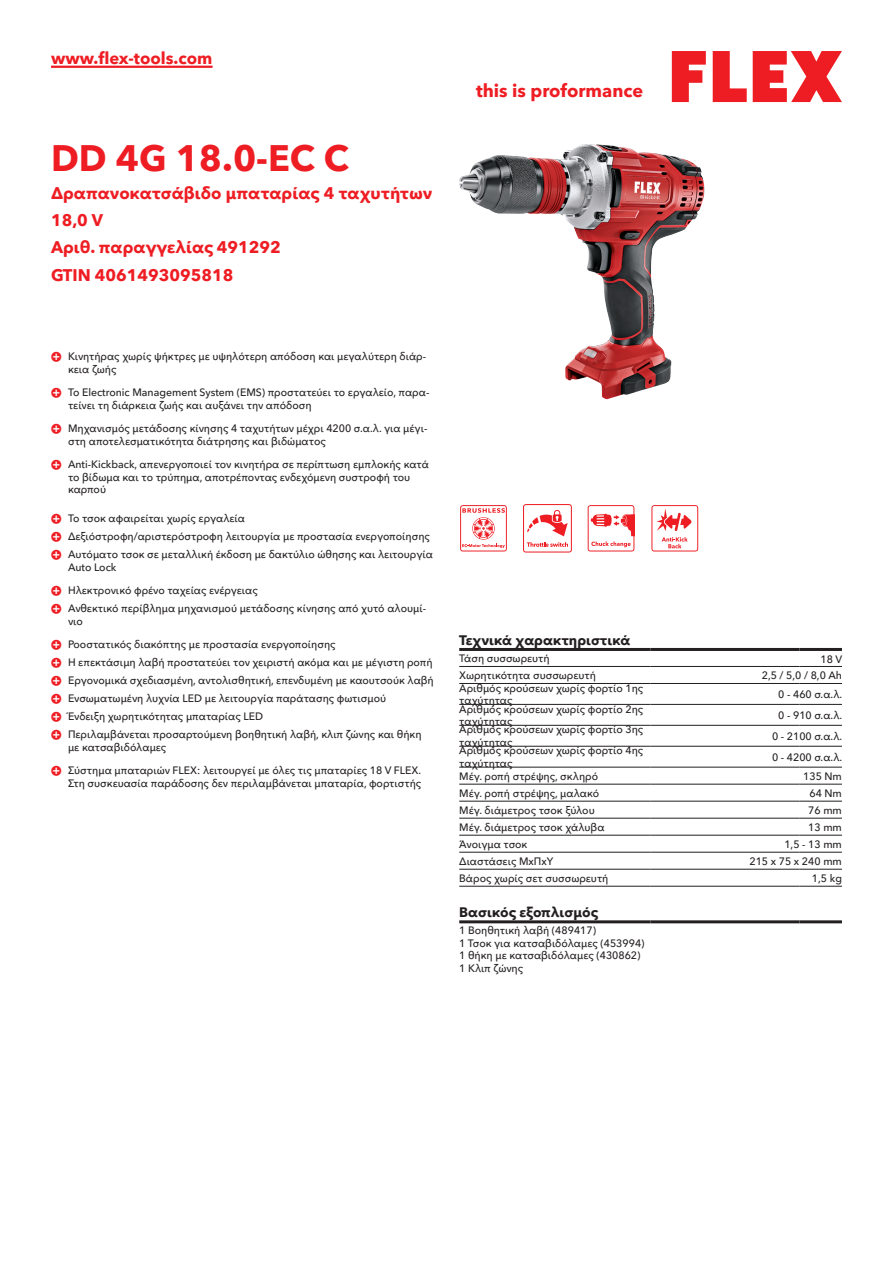
<style>
.page{position:relative;width:893px;height:1263px;background:#fff}
.page>*{position:absolute;margin:0;border:0;box-sizing:border-box;transform-origin:0 0}
.CB_AF_Product-name{font:700 36px "Avenir Next W1 G";color:#ee1d23}
.t1{font:700 18px "Avenir Next W1 G";color:#ee1d23}
.CB_AF_Product-short{font:700 16.5px/27px "Avenir Next W1 G";color:#ee1d23}
.CB_AF_Order-number{font:700 16.5px "Avenir Next W1 G";color:#ee1d23}
.CB_AF_Table-headline{font:700 13.5px "Avenir Next W1 G";color:#231f20}
.CB_AF_Table-specific{font:500 10.5px/12.6px "Avenir Next W1 G";color:#231f20}
</style>
<div class="page">
<svg style="left:672px;top:51px;width:34px;height:51px"></svg>
<svg style="left:713px;top:51px;width:34px;height:51px"></svg>
<svg style="left:753px;top:51px;width:89px;height:51px"></svg>
<hr style="left:51px;top:66px;width:162px;height:2px;background:#ee1d23">
<img style="left:459px;top:144px;width:213px;height:255px">
<hr style="left:459px;top:666px;width:192px;height:1px;background:#231f20">
<hr style="left:651px;top:666px;width:148px;height:1px;background:#231f20">
<hr style="left:799px;top:666px;width:43px;height:1px;background:#231f20">
<hr style="left:459px;top:683px;width:192px;height:1px;background:#231f20">
<hr style="left:651px;top:683px;width:148px;height:1px;background:#231f20">
<hr style="left:799px;top:683px;width:43px;height:1px;background:#231f20">
<hr style="left:459px;top:704px;width:192px;height:1px;background:#231f20">
<hr style="left:651px;top:704px;width:148px;height:1px;background:#231f20">
<hr style="left:799px;top:704px;width:43px;height:1px;background:#231f20">
<hr style="left:459px;top:725px;width:192px;height:1px;background:#231f20">
<hr style="left:651px;top:725px;width:148px;height:1px;background:#231f20">
<hr style="left:799px;top:725px;width:43px;height:1px;background:#231f20">
<hr style="left:459px;top:746px;width:192px;height:1px;background:#231f20">
<hr style="left:651px;top:746px;width:148px;height:1px;background:#231f20">
<hr style="left:799px;top:746px;width:43px;height:1px;background:#231f20">
<hr style="left:459px;top:767px;width:192px;height:1px;background:#231f20">
<hr style="left:651px;top:767px;width:148px;height:1px;background:#231f20">
<hr style="left:799px;top:767px;width:43px;height:1px;background:#231f20">
<hr style="left:459px;top:784px;width:192px;height:1px;background:#231f20">
<hr style="left:651px;top:784px;width:148px;height:1px;background:#231f20">
<hr style="left:799px;top:784px;width:43px;height:1px;background:#231f20">
<hr style="left:459px;top:801px;width:192px;height:1px;background:#231f20">
<hr style="left:651px;top:801px;width:148px;height:1px;background:#231f20">
<hr style="left:799px;top:801px;width:43px;height:1px;background:#231f20">
<hr style="left:459px;top:818px;width:192px;height:1px;background:#231f20">
<hr style="left:651px;top:818px;width:148px;height:1px;background:#231f20">
<hr style="left:799px;top:818px;width:43px;height:1px;background:#231f20">
<hr style="left:459px;top:835px;width:192px;height:1px;background:#231f20">
<hr style="left:651px;top:835px;width:148px;height:1px;background:#231f20">
<hr style="left:799px;top:835px;width:43px;height:1px;background:#231f20">
<hr style="left:459px;top:852px;width:192px;height:1px;background:#231f20">
<hr style="left:651px;top:852px;width:148px;height:1px;background:#231f20">
<hr style="left:799px;top:852px;width:43px;height:1px;background:#231f20">
<hr style="left:459px;top:869px;width:192px;height:1px;background:#231f20">
<hr style="left:651px;top:869px;width:148px;height:1px;background:#231f20">
<hr style="left:799px;top:869px;width:43px;height:1px;background:#231f20">
<hr style="left:459px;top:886px;width:192px;height:1px;background:#231f20">
<hr style="left:651px;top:886px;width:148px;height:1px;background:#231f20">
<hr style="left:799px;top:886px;width:43px;height:1px;background:#231f20">
<hr style="left:459px;top:648px;width:192px;height:3px;background:#231f20">
<hr style="left:651px;top:648px;width:148px;height:3px;background:#231f20">
<hr style="left:799px;top:648px;width:43px;height:3px;background:#231f20">
<hr style="left:459px;top:920px;width:192px;height:3px;background:#231f20">
<hr style="left:651px;top:920px;width:148px;height:3px;background:#231f20">
<hr style="left:799px;top:920px;width:43px;height:3px;background:#231f20">
<svg style="left:460px;top:505px;width:47px;height:46px"></svg>
<svg style="left:523px;top:504px;width:49px;height:48px"></svg>
<svg style="left:588px;top:505px;width:46px;height:46px"></svg>
<svg style="left:651px;top:505px;width:47px;height:46px"></svg>
<h3 class="CB_AF_Product-short" style="left:51px;top:43px;width:163px">www.flex-tools.com</h3>
<p class="CB_AF_Product-name" style="left:51px;top:130px;width:299px">DD 4G 18.0-EC C</p>
<p class="CB_AF_Product-short" style="left:51px;top:178px;width:383px">Δραπανοκατσάβιδο μπαταρίας 4 ταχυτήτων<br>18,0 V</p>
<p class="CB_AF_Order-number" style="left:51px;top:234px;width:231px">Αριθ. παραγγελίας 491292</p>
<p class="CB_AF_Order-number" style="left:51px;top:262px;width:184px">GTIN 4061493095818</p>
<h2 class="t1" style="left:476px;top:77px;width:169px">this is proformance</h2>
<p class="CB_AF_Table-specific" style="left:68px;top:349px;width:360px">Κινητήρας χωρίς ψήκτρες με υψηλότερη απόδοση και μεγαλύτερη διάρ&shy;κεια ζωής</p>
<p class="CB_AF_Table-specific" style="left:68px;top:385px;width:363px">Το Electronic Management System (EMS) προστατεύει το εργαλείο, παρα&shy;τείνει τη διάρκεια ζωής και αυξάνει την απόδοση</p>
<p class="CB_AF_Table-specific" style="left:68px;top:421px;width:361px">Μηχανισμός μετάδοσης κίνησης 4 ταχυτήτων μέχρι 4200 σ.α.λ. για μέγι&shy;στη αποτελεσματικότητα διάτρησης και βιδώματος</p>
<p class="CB_AF_Table-specific" style="left:68px;top:457px;width:362px">Anti-Kickback, απενεργοποιεί τον κινητήρα σε περίπτωση εμπλοκής κατά το βίδωμα και το τρύπημα, αποτρέποντας ενδεχόμενη συστροφή του καρπού</p>
<p class="CB_AF_Table-specific" style="left:68px;top:511px;width:179px">Το τσοκ αφαιρείται χωρίς εργαλεία</p>
<p class="CB_AF_Table-specific" style="left:68px;top:529px;width:363px">Δεξιόστροφη/αριστερόστροφη λειτουργία με προστασία ενεργοποίησης</p>
<p class="CB_AF_Table-specific" style="left:68px;top:547px;width:366px">Αυτόματο τσοκ σε μεταλλική έκδοση με δακτύλιο ώθησης και λειτουργία<br>Auto Lock</p>
<p class="CB_AF_Table-specific" style="left:68px;top:583px;width:191px">Ηλεκτρονικό φρένο ταχείας ενέργειας</p>
<p class="CB_AF_Table-specific" style="left:68px;top:601px;width:360px">Ανθεκτικό περίβλημα μηχανισμού μετάδοσης κίνησης από χυτό αλουμί&shy;νιο</p>
<p class="CB_AF_Table-specific" style="left:68px;top:637px;width:269px">Ροοστατικός διακόπτης με προστασία ενεργοποίησης</p>
<p class="CB_AF_Table-specific" style="left:68px;top:655px;width:366px">Η επεκτάσιμη λαβή προστατεύει τον χειριστή ακόμα και με μέγιστη ροπή</p>
<p class="CB_AF_Table-specific" style="left:68px;top:673px;width:367px">Εργονομικά σχεδιασμένη, αντολισθητική, επενδυμένη με καουτσούκ λαβή</p>
<p class="CB_AF_Table-specific" style="left:68px;top:691px;width:320px">Ενσωματωμένη λυχνία LED με λειτουργία παράτασης φωτισμού</p>
<p class="CB_AF_Table-specific" style="left:68px;top:709px;width:197px">Ένδειξη χωρητικότητας μπαταρίας LED</p>
<p class="CB_AF_Table-specific" style="left:68px;top:727px;width:355px">Περιλαμβάνεται προσαρτούμενη βοηθητική λαβή, κλιπ ζώνης και θήκη με κατσαβιδόλαμες</p>
<p class="CB_AF_Table-specific" style="left:68px;top:763px;width:355px">Σύστημα μπαταριών FLEX: λειτουργεί με όλες τις μπαταρίες 18 V FLEX.<br>Στη συσκευασία παράδοσης δεν περιλαμβάνεται μπαταρία, φορτιστής</p>
<p class="CB_AF_Table-headline" style="left:459px;top:630px;width:173px">Τεχνικά χαρακτηριστικά</p>
<p class="CB_AF_Table-specific" style="left:459px;top:651px;width:92px">Τάση συσσωρευτή</p>
<p class="CB_AF_Table-specific" style="left:820px;top:652px;width:23px">18 V</p>
<p class="CB_AF_Table-specific" style="left:459px;top:668px;width:138px">Χωρητικότητα συσσωρευτή</p>
<p class="CB_AF_Table-specific" style="left:762px;top:668px;width:82px">2,5 / 5,0 / 8,0 Ah</p>
<p class="CB_AF_Table-specific" style="left:459px;top:681px;width:186px">Αριθμός κρούσεων χωρίς φορτίο 1ης ταχύτητας</p>
<p class="CB_AF_Table-specific" style="left:778px;top:687px;width:66px">0 - 460 σ.α.λ.</p>
<p class="CB_AF_Table-specific" style="left:459px;top:702px;width:186px">Αριθμός κρούσεων χωρίς φορτίο 2ης ταχύτητας</p>
<p class="CB_AF_Table-specific" style="left:778px;top:708px;width:66px">0 - 910 σ.α.λ.</p>
<p class="CB_AF_Table-specific" style="left:459px;top:722px;width:186px">Αριθμός κρούσεων χωρίς φορτίο 3ης ταχύτητας</p>
<p class="CB_AF_Table-specific" style="left:772px;top:729px;width:72px">0 - 2100 σ.α.λ.</p>
<p class="CB_AF_Table-specific" style="left:459px;top:743px;width:186px">Αριθμός κρούσεων χωρίς φορτίο 4ης ταχύτητας</p>
<p class="CB_AF_Table-specific" style="left:772px;top:750px;width:72px">0 - 4200 σ.α.λ.</p>
<p class="CB_AF_Table-specific" style="left:459px;top:769px;width:140px">Μέγ. ροπή στρέψης, σκληρό</p>
<p class="CB_AF_Table-specific" style="left:803px;top:769px;width:40px">135 Nm</p>
<p class="CB_AF_Table-specific" style="left:459px;top:786px;width:142px">Μέγ. ροπή στρέψης, μαλακό</p>
<p class="CB_AF_Table-specific" style="left:809px;top:786px;width:34px">64 Nm</p>
<p class="CB_AF_Table-specific" style="left:459px;top:803px;width:137px">Μέγ. διάμετρος τσοκ ξύλου</p>
<p class="CB_AF_Table-specific" style="left:808px;top:803px;width:35px">76 mm</p>
<p class="CB_AF_Table-specific" style="left:459px;top:820px;width:147px">Μέγ. διάμετρος τσοκ χάλυβα</p>
<p class="CB_AF_Table-specific" style="left:808px;top:820px;width:35px">13 mm</p>
<p class="CB_AF_Table-specific" style="left:459px;top:837px;width:70px">Άνοιγμα τσοκ</p>
<p class="CB_AF_Table-specific" style="left:784px;top:837px;width:59px">1,5 - 13 mm</p>
<p class="CB_AF_Table-specific" style="left:459px;top:854px;width:96px">Διαστάσεις ΜxΠxΥ</p>
<p class="CB_AF_Table-specific" style="left:749px;top:854px;width:94px">215 x 75 x 240 mm</p>
<p class="CB_AF_Table-specific" style="left:459px;top:871px;width:151px">Βάρος χωρίς σετ συσσωρευτή</p>
<p class="CB_AF_Table-specific" style="left:812px;top:871px;width:32px">1,5 kg</p>
<p class="CB_AF_Table-headline" style="left:459px;top:902px;width:140px">Βασικός εξοπλισμός</p>
<p class="CB_AF_Table-specific" style="left:459px;top:923px;width:187px">1 Βοηθητική λαβή (489417)<br>1 Τσοκ για κατσαβιδόλαμες (453994)<br>1 θήκη με κατσαβιδόλαμες (430862)<br>1 Κλιπ ζώνης</p>
</div>
